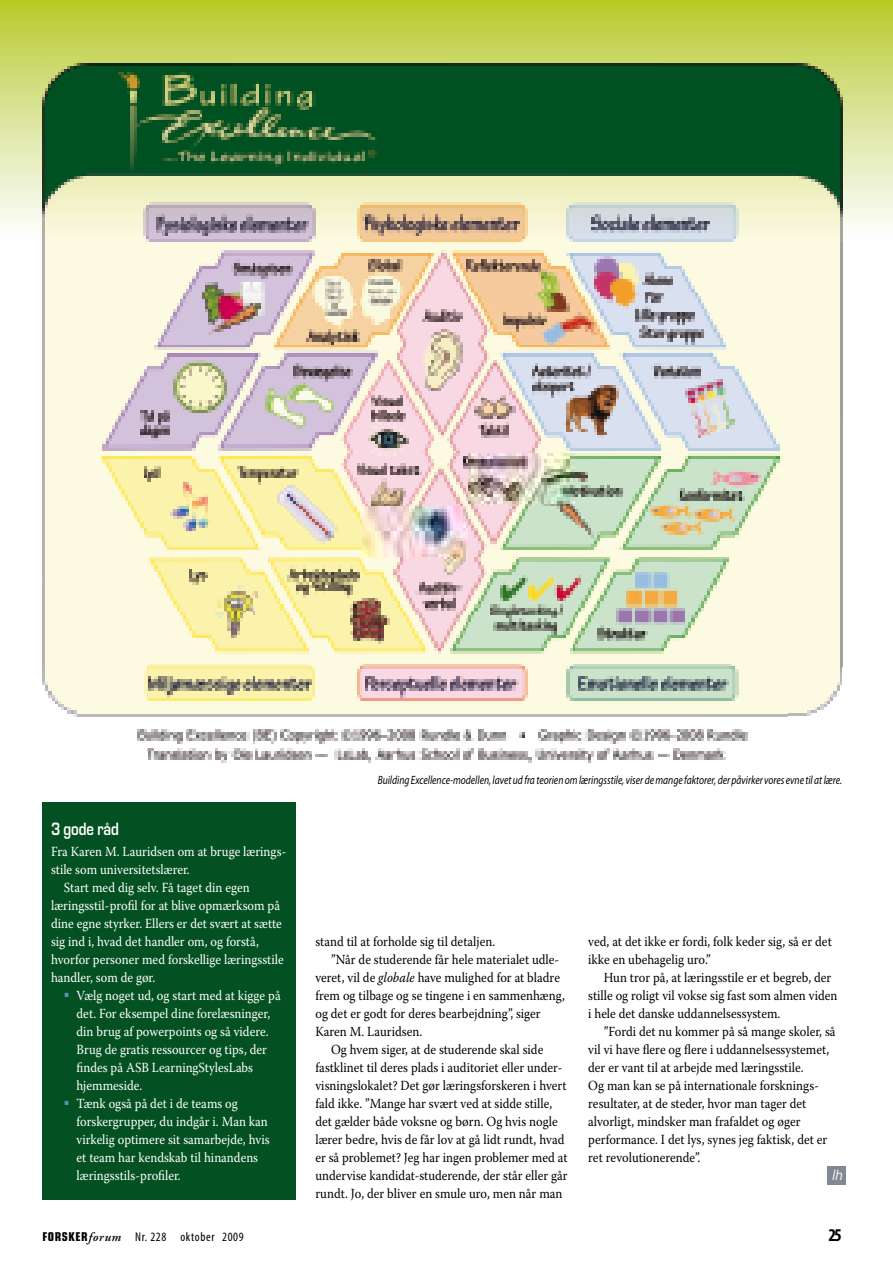
<style>
.page{position:relative;width:893px;height:1263px;background:#fff}
.page>*{position:absolute;margin:0;border:0;box-sizing:border-box;transform-origin:0 0}
.t1{font:700 condensed 18px "Myriad Pro";color:#000}
.t2{font:600 16.5px "Eurostile LT Std";letter-spacing:-.015em;color:#fff;scale:.8 1}
.t3{font:13.8px/18px "Warnock Pro";color:#000;scale:.9 1}
.t4{font:13.8px/18px "Warnock Pro";color:#fff;scale:.9 1}
.t5{font:italic 13.8px "Eurostile LT Std";color:#fff;scale:.9 1}
.t6{font:condensed 12.75px "Myriad Pro";letter-spacing:.05em;color:#000}
.t7{font:italic 12px "Myriad Pro";color:#000;scale:.8 1}
.s1{color:#5992ba}
.s2{font-style:italic}
.s3{font-family:"Eurostile LT Std";font-weight:700;font-size:12.15px}
.s4{font-family:"Adobe Garamond Pro";font-weight:600;font-style:italic;font-stretch:normal}
</style>
<div class="page">
<svg style="left:0;top:0;width:893px;height:241px;background:#c7d55f"></svg>
<img style="left:42px;top:64px;width:800px;height:699px">
<div style="left:828px;top:1166px;width:18px;height:18px;background:#818995"></div>
<div style="left:43px;top:802px;width:253px;height:397px;background:#035122"></div>
<p class="t2" style="left:51px;top:818px;width:86px">3 gode råd</p>
<p class="t4" style="left:51px;top:842px;width:263px">Fra Karen M. Lauridsen om at bruge lærings-</p>
<p class="t4" style="left:51px;top:860px;width:156px">stile som universitetslærer.</p>
<p class="t4" style="left:64px;top:878px;width:208px">Start med dig selv. Få taget din egen</p>
<p class="t4" style="left:51px;top:896px;width:256px">læringsstil-profil for at blive opmærksom på</p>
<p class="t4" style="left:51px;top:914px;width:258px">dine egne styrker. Ellers er det svært at sætte</p>
<p class="t4" style="left:51px;top:932px;width:233px">sig ind i, hvad det handler om, og forstå,</p>
<p class="t4" style="left:51px;top:950px;width:260px">hvorfor personer med forskellige læringsstile</p>
<p class="t4" style="left:51px;top:968px;width:117px">handler, som de gør.</p>
<p class="t4" style="left:77px;top:986px;width:228px;text-indent:-13px"><span class="s1">▪</span> Vælg noget ud, og start med at kigge på det. For eksempel dine forelæsninger, din brug af powerpoints og så videre.<br>Brug de gratis ressourcer og tips, der findes på ASB LearningStylesLabs hjemmeside.</p>
<p class="t4" style="left:77px;top:1094px;width:216px;text-indent:-13px"><span class="s1">▪</span> Tænk også på det i de teams og forskergrupper, du indgår i. Man kan virkelig optimere sit samarbejde, hvis et team har kendskab til hinandens læringsstils-profiler.</p>
<p class="t7" style="left:378px;top:773px;width:582px">Building Excellence-modellen, lavet ud fra teorien om læringsstile, viser de mange faktorer, der påvirker vores evne til at lære.</p>
<p class="t3" style="left:315px;top:932px;width:201px">stand til at forholde sig til detaljen.</p>
<p class="t3" style="left:331px;top:950px;width:255px">”Når de studerende får hele materialet udle-</p>
<p class="t3" style="left:315px;top:968px;width:273px">veret, vil de <span class="s2">globale</span> have mulighed for at bladre</p>
<p class="t3" style="left:315px;top:986px;width:279px">frem og tilbage og se tingene i en sammenhæng,</p>
<p class="t3" style="left:315px;top:1004px;width:252px">og det er godt for deres bearbejdning”, siger</p>
<p class="t3" style="left:315px;top:1022px;width:120px">Karen M. Lauridsen.</p>
<p class="t3" style="left:331px;top:1040px;width:237px">Og hvem siger, at de studerende skal side</p>
<p class="t3" style="left:315px;top:1058px;width:276px">fastklinet til deres plads i auditoriet eller under-</p>
<p class="t3" style="left:315px;top:1076px;width:281px">visningslokalet? Det gør læringsforskeren i hvert</p>
<p class="t3" style="left:315px;top:1094px;width:265px">fald ikke. ”Mange har svært ved at sidde stille,</p>
<p class="t3" style="left:315px;top:1112px;width:271px">det gælder både voksne og børn. Og hvis nogle</p>
<p class="t3" style="left:315px;top:1130px;width:278px">lærer bedre, hvis de får lov at gå lidt rundt, hvad</p>
<p class="t3" style="left:315px;top:1148px;width:282px">er så problemet? Jeg har ingen problemer med at</p>
<p class="t3" style="left:315px;top:1166px;width:282px">undervise kandidat-studerende, der står eller går</p>
<p class="t3" style="left:315px;top:1184px;width:276px">rundt. Jo, der bliver en smule uro, men når man</p>
<p class="t3" style="left:588px;top:932px;width:272px">ved, at det ikke er fordi, folk keder sig, så er det ikke en ubehagelig uro.”</p>
<p class="t3" style="left:588px;top:968px;width:278px;text-indent:16px">Hun tror på, at læringsstile er et begreb, der stille og roligt vil vokse sig fast som almen viden i hele det danske uddannelsessystem.</p>
<p class="t3" style="left:588px;top:1022px;width:276px;text-indent:16px">”Fordi det nu kommer på så mange skoler, så vil vi have flere og flere i uddannelsessystemet, der er vant til at arbejde med læringsstile.<br>Og man kan se på internationale forsknings&shy;resultater, at de steder, hvor man tager det alvorligt, mindsker man frafaldet og øger performance. I det lys, synes jeg faktisk, det er ret revolutionerende”.</p>
<p class="t5" style="left:832px;top:1166px;width:13px">lh</p>
<p class="t6" style="left:43px;top:1229px;width:203px"><span class="s3">FORSKER</span><span class="s4">forum</span> Nr. 228 oktober 2009</p>
<h1 class="t1" style="left:828px;top:1224px;width:15px">25</h1>
</div>
